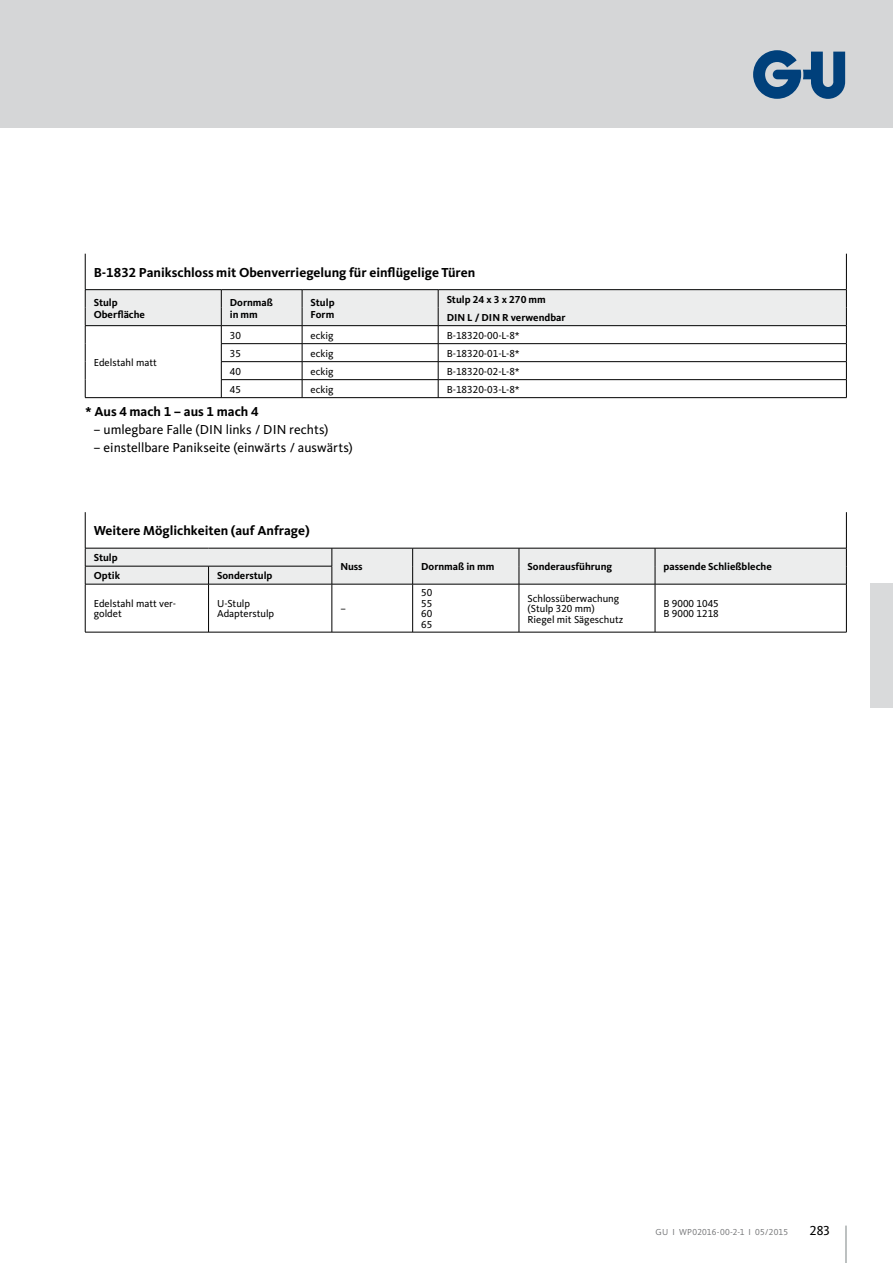
<style>
.page{position:relative;width:893px;height:1263px;background:#fff}
.page>*{position:absolute;margin:0;border:0;box-sizing:border-box;transform-origin:0 0}
.t1{font:700 13.5px "Kievit Pro";color:#000}
.t2{font:13.5px "Kievit Pro";color:#000}
.t3{font:10.5px/10.5px "Kievit Pro";color:#000}
.t4{font:700 10.5px/12px "Kievit Pro";color:#000}
.t5{font:9px "Kievit Pro";letter-spacing:.02em;color:#707173}
</style>
<div class="page">
<div style="left:0;top:0;width:893px;height:128px;background:#d5d6d7"></div>
<svg style="left:753px;top:50px;width:92px;height:49px"></svg>
<div style="left:871px;top:583px;width:22px;height:125px;background:#d9dadb"></div>
<hr style="left:85px;top:512px;width:1px;height:36px;background:#000">
<hr style="left:846px;top:512px;width:1px;height:36px;background:#000">
<svg style="left:85px;top:548px;width:762px;height:36px;background:#dfe0e0"></svg>
<hr style="left:85px;top:584px;width:124px;height:1px;background:#000">
<hr style="left:85px;top:584px;width:1px;height:48px;background:#000">
<hr style="left:209px;top:584px;width:123px;height:1px;background:#000">
<hr style="left:208px;top:584px;width:1px;height:48px;background:#000">
<hr style="left:332px;top:584px;width:81px;height:1px;background:#000">
<hr style="left:332px;top:584px;width:1px;height:48px;background:#000">
<hr style="left:413px;top:584px;width:106px;height:1px;background:#000">
<hr style="left:412px;top:584px;width:1px;height:48px;background:#000">
<hr style="left:519px;top:584px;width:136px;height:1px;background:#000">
<hr style="left:519px;top:584px;width:1px;height:48px;background:#000">
<hr style="left:655px;top:584px;width:191px;height:1px;background:#000">
<hr style="left:655px;top:584px;width:1px;height:48px;background:#000">
<hr style="left:846px;top:584px;width:1px;height:48px;background:#000">
<hr style="left:85px;top:632px;width:761px;height:1px;background:#000">
<hr style="left:85px;top:254px;width:1px;height:35px;background:#000">
<hr style="left:85px;top:289px;width:136px;height:1px;background:#000">
<hr style="left:221px;top:289px;width:81px;height:1px;background:#000">
<hr style="left:302px;top:289px;width:136px;height:1px;background:#000">
<hr style="left:438px;top:289px;width:408px;height:1px;background:#000">
<hr style="left:85px;top:397px;width:761px;height:1px;background:#000">
<hr style="left:846px;top:254px;width:1px;height:35px;background:#000">
<svg style="left:85px;top:290px;width:762px;height:107px"></svg>
<hr style="left:846px;top:1226px;width:1px;height:37px;background:#7c8384">
<p class="t1" style="left:94px;top:267px;width:383px">B-1832 Panikschloss mit Obenverriegelung für einflügelige Türen</p>
<p class="t4" style="left:94px;top:297px;width:53px">Stulp<br>Oberfläche</p>
<p class="t4" style="left:230px;top:297px;width:45px">Dornmaß in mm</p>
<p class="t4" style="left:311px;top:297px;width:25px">Stulp<br>Form</p>
<p class="t4" style="left:447px;top:291px;width:120px;line-height:18px">Stulp 24 x 3 x 270 mm<br>DIN L / DIN R verwendbar</p>
<p class="t3" style="left:94px;top:358px;width:65px">Edelstahl matt</p>
<p class="t3" style="left:230px;top:331px;width:13px">30</p>
<p class="t3" style="left:311px;top:331px;width:24px">eckig</p>
<p class="t3" style="left:447px;top:331px;width:75px">B-18320-00-L-8*</p>
<p class="t3" style="left:230px;top:349px;width:13px">35</p>
<p class="t3" style="left:311px;top:349px;width:24px">eckig</p>
<p class="t3" style="left:447px;top:349px;width:75px">B-18320-01-L-8*</p>
<p class="t3" style="left:230px;top:367px;width:13px">40</p>
<p class="t3" style="left:311px;top:367px;width:24px">eckig</p>
<p class="t3" style="left:447px;top:367px;width:75px">B-18320-02-L-8*</p>
<p class="t3" style="left:230px;top:385px;width:13px">45</p>
<p class="t3" style="left:311px;top:385px;width:24px">eckig</p>
<p class="t3" style="left:447px;top:385px;width:75px">B-18320-03-L-8*</p>
<p class="t1" style="left:85px;top:406px;width:175px">* Aus 4 mach 1 – aus 1 mach 4</p>
<p class="t2" style="left:94px;top:424px;width:236px">– umlegbare Falle (DIN links / DIN rechts)</p>
<p class="t2" style="left:94px;top:442px;width:261px">– einstellbare Panikseite (einwärts / auswärts)</p>
<p class="t1" style="left:94px;top:526px;width:217px">Weitere Möglichkeiten (auf Anfrage)</p>
<p class="t4" style="left:94px;top:552px;width:25px">Stulp</p>
<p class="t4" style="left:340px;top:561px;width:24px">Nuss</p>
<p class="t4" style="left:421px;top:561px;width:75px">Dornmaß in mm</p>
<p class="t4" style="left:527px;top:561px;width:86px">Sonderausführung</p>
<p class="t4" style="left:663px;top:561px;width:110px">passende Schließbleche</p>
<p class="t4" style="left:94px;top:570px;width:28px">Optik</p>
<p class="t4" style="left:217px;top:570px;width:57px">Sonderstulp</p>
<p class="t3" style="left:94px;top:599px;width:84px">Edelstahl matt ver&shy;goldet</p>
<p class="t3" style="left:217px;top:599px;width:59px">U-Stulp<br>Adapterstulp</p>
<p class="t3" style="left:340px;top:604px;width:7px">–</p>
<p class="t3" style="left:421px;top:588px;width:13px;text-align:justify">50<br>55<br>60<br>65</p>
<p class="t3" style="left:527px;top:594px;width:97px">Schlossüberwachung (Stulp 320 mm)<br>Riegel mit Sägeschutz</p>
<p class="t3" style="left:663px;top:599px;width:57px">B 9000 1045<br>B 9000 1218</p>
<p class="t5" style="left:655px;top:1228px;width:134px">GU І WP02016-00-2-1 І 05/2015</p>
<p class="t2" style="left:810px;top:1225px;width:22px">283</p>
</div>
